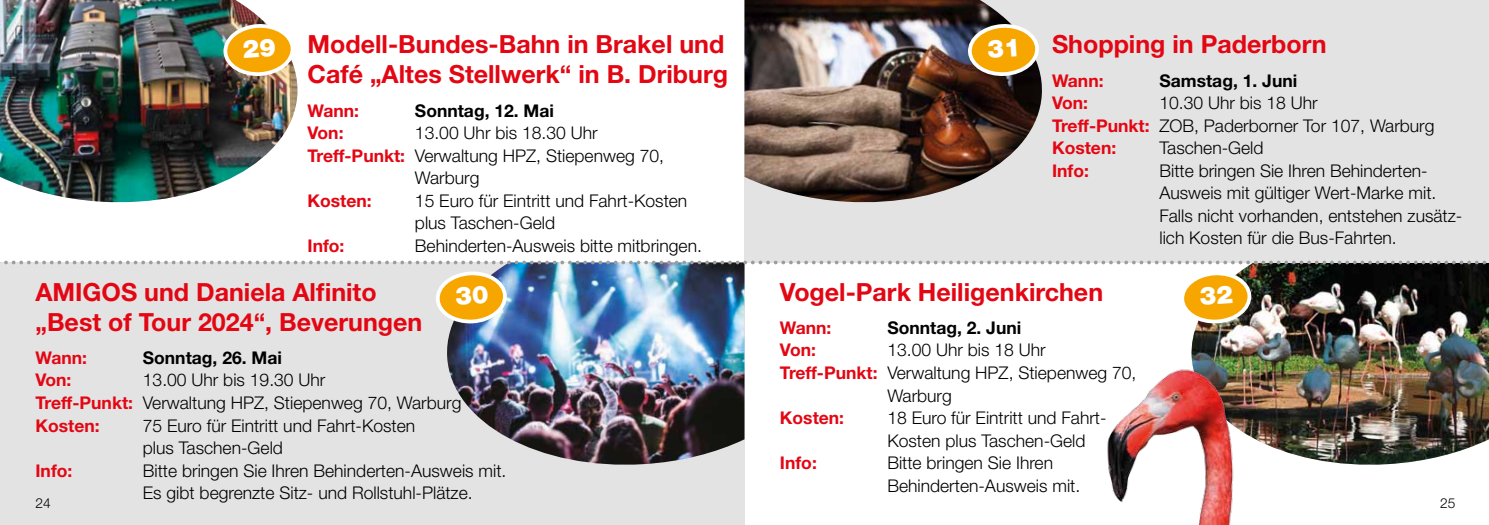
<style>
.page{position:relative;width:1489px;height:525px;background:#fff}
.page>*{position:absolute;margin:0;border:0;box-sizing:border-box;transform-origin:0 0}
.t1{font:700 25px/30px "Helvetica Neue LT Std";color:#e30613}
.t2{font:300 17.5px/22.5px "Helvetica Neue LT Std";color:#000}
.t3{font:700 17.5px "Helvetica Neue LT Std";color:#e30613}
.t4{font:700 17.5px "Helvetica Neue LT Std";color:#000}
.t5{font:300 13.75px "Helvetica Neue LT Std";color:#000}
.s1{font-weight:700;color:#e30613}
</style>
<div class="page">
<div style="left:0;top:262px;width:744px;height:262px;background:#e3e3e3"></div>
<img style="left:1194px;top:264px;width:294px;height:201px">
<div style="left:760px;top:0;width:728px;height:262px;background:#e3e3e3"></div>
<img style="left:0;top:0;width:298px;height:203px">
<img style="left:744px;top:0;width:298px;height:208px">
<img style="left:447px;top:264px;width:297px;height:201px">
<img style="left:1107px;top:330px;width:162px;height:194px">
<svg style="left:0;top:260px;width:1489px;height:4px"></svg>
<svg style="left:223px;top:24px;width:72px;height:54px"></svg>
<svg style="left:967px;top:24px;width:72px;height:54px;background:#cd9d40"></svg>
<svg style="left:436px;top:271px;width:71px;height:54px;background:#e5bb61"></svg>
<svg style="left:1184px;top:271px;width:67px;height:54px"></svg>
<h1 class="t1" style="left:307px;top:29px;width:422px">Modell-Bundes-Bahn in Brakel und<br>Café „Altes Stellwerk“ in B. Driburg</h1>
<p class="t3" style="left:307px;top:99px;width:53px">Wann:</p>
<p class="t4" style="left:415px;top:99px;width:141px">Sonntag, 12. Mai</p>
<p class="t3" style="left:307px;top:122px;width:37px">Von:</p>
<p class="t2" style="left:415px;top:121px;width:184px">13.00 Uhr bis 18.30 Uhr</p>
<p class="t2" style="left:307px;top:144px;width:358px"><span class="s1">Treff-Punkt:</span> Verwaltung HPZ, Stiepenweg 70,</p>
<p class="t2" style="left:415px;top:166px;width:66px">Warburg</p>
<p class="t3" style="left:307px;top:189px;width:66px">Kosten:</p>
<p class="t2" style="left:415px;top:189px;width:274px">15 Euro für Eintritt und Fahrt-Kosten plus Taschen-Geld</p>
<p class="t3" style="left:307px;top:234px;width:38px">Info:</p>
<p class="t2" style="left:415px;top:234px;width:288px">Behinderten-Ausweis bitte mitbringen.</p>
<h1 class="t1" style="left:1051px;top:29px;width:276px">Shopping in Paderborn</h1>
<p class="t3" style="left:1051px;top:69px;width:53px">Wann:</p>
<p class="t4" style="left:1159px;top:69px;width:139px">Samstag, 1. Juni</p>
<p class="t3" style="left:1051px;top:92px;width:37px">Von:</p>
<p class="t2" style="left:1051px;top:91px;width:384px;text-indent:107px">10.30 Uhr bis 18 Uhr<br><span class="s1">Treff-Punkt:</span> ZOB, Paderborner Tor 107, Warburg<br><span class="s1">Kosten:</span></p>
<p class="t2" style="left:1159px;top:136px;width:106px">Taschen-Geld</p>
<p class="t3" style="left:1051px;top:159px;width:38px">Info:</p>
<p class="t2" style="left:1159px;top:159px;width:304px">Bitte bringen Sie Ihren Behinderten-Ausweis mit gültiger Wert-Marke mit.<br>Falls nicht vorhanden, entstehen zusätz&shy;lich Kosten für die Bus-Fahrten.</p>
<h1 class="t1" style="left:35px;top:276px;width:388px">AMIGOS und Daniela Alfinito „Best of Tour 2024“, Beverungen</h1>
<p class="t3" style="left:35px;top:346px;width:53px">Wann:</p>
<p class="t4" style="left:143px;top:346px;width:141px">Sonntag, 26. Mai</p>
<p class="t3" style="left:35px;top:369px;width:37px">Von:</p>
<h1 class="t1" style="left:780px;top:276px;width:325px">Vogel-Park Heiligenkirchen</h1>
<p class="t3" style="left:780px;top:316px;width:53px">Wann:</p>
<p class="t4" style="left:887px;top:316px;width:135px">Sonntag, 2. Juni</p>
<p class="t3" style="left:780px;top:339px;width:37px">Von:</p>
<p class="t2" style="left:887px;top:338px;width:160px">13.00 Uhr bis 18 Uhr</p>
<p class="t2" style="left:780px;top:361px;width:358px"><span class="s1">Treff-Punkt:</span> Verwaltung HPZ, Stiepenweg 70,</p>
<p class="t2" style="left:887px;top:383px;width:66px">Warburg</p>
<p class="t3" style="left:780px;top:407px;width:66px">Kosten:</p>
<p class="t2" style="left:887px;top:406px;width:221px">18 Euro für Eintritt und Fahrt-<br>Kosten plus Taschen-Geld</p>
<p class="t3" style="left:780px;top:452px;width:38px">Info:</p>
<p class="t2" style="left:887px;top:451px;width:194px">Bitte bringen Sie Ihren<br>Behinderten-Ausweis mit.</p>
<p class="t2" style="left:35px;top:368px;width:427px;text-indent:107px">13.00 Uhr bis 19.30 Uhr<br><span class="s1">Treff-Punkt:</span> Verwaltung HPZ, Stiepenweg 70, Warburg<br><span class="s1">Kosten:</span></p>
<p class="t2" style="left:143px;top:413px;width:274px">75 Euro für Eintritt und Fahrt-Kosten plus Taschen-Geld</p>
<p class="t3" style="left:35px;top:459px;width:38px">Info:</p>
<p class="t2" style="left:143px;top:458px;width:365px">Bitte bringen Sie Ihren Behinderten-Ausweis mit.<br>Es gibt begrenzte Sitz- und Rollstuhl-Plätze.</p>
<p class="t5" style="left:35px;top:494px;width:17px">24</p>
<p class="t5" style="left:1439px;top:494px;width:17px">25</p>
</div>
